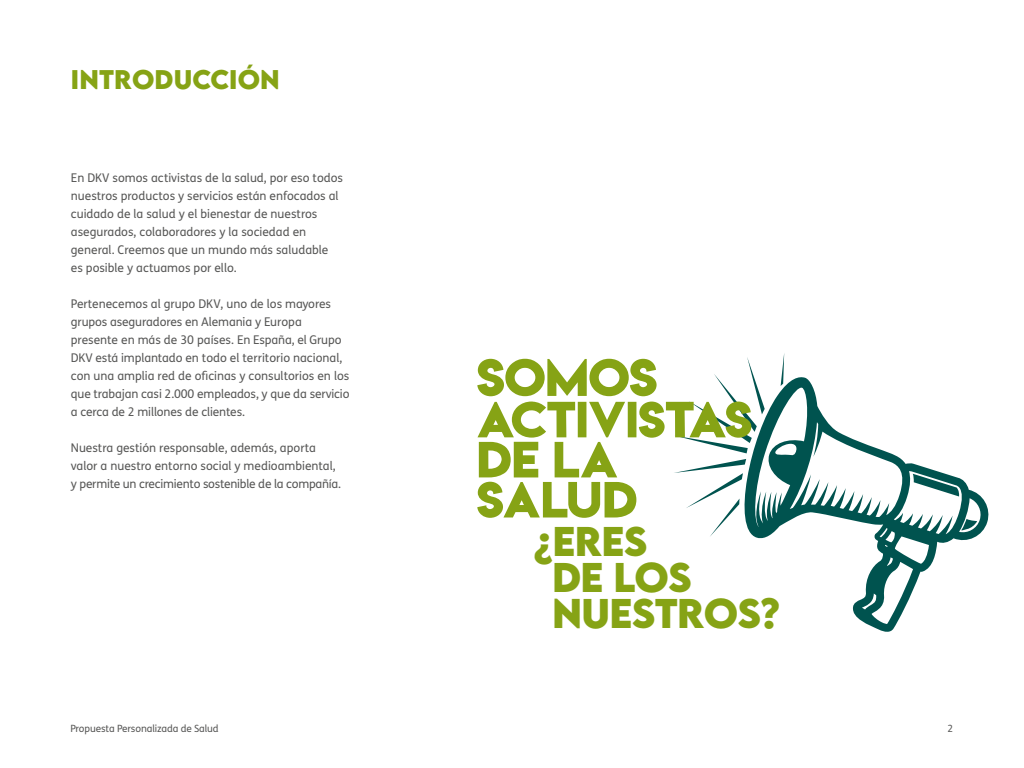
<style>
.page{position:relative;width:1024px;height:768px;background:#fff}
.page>*{position:absolute;margin:0;border:0;box-sizing:border-box;transform-origin:0 0}
.t1{font:700 36.9px/36px "LEMONMILK Pro FTR";letter-spacing:-.02em;color:#86a315}
.t2{font:700 24px "LEMONMILK Pro FTR";letter-spacing:.005em;color:#86a315}
.t3{font:12px/18px "FS Me";color:#575756}
.t4{font:10px "FS Me";letter-spacing:-.01em;color:#575756}
</style>
<div class="page">
<svg style="left:755px;top:377px;width:234px;height:255px"></svg>
<svg style="left:961px;top:519px;width:16px;height:11px"></svg>
<svg style="left:913px;top:474px;width:46px;height:23px"></svg>
<svg style="left:781px;top:355px;width:3px;height:31px"></svg>
<svg style="left:477px;top:357px;width:288px;height:180px"></svg>
<h2 class="t2" style="left:71px;top:63px;width:210px">INTRODUCCIÓN</h2>
<p class="t3" style="left:71px;top:168px;width:274px">En DKV somos activistas de la salud, por eso todos nuestros productos y servicios están enfocados al cuidado de la salud y el bienestar de nuestros asegurados, colaboradores y la sociedad en general. Creemos que un mundo más saludable es posible y actuamos por ello.</p>
<p class="t3" style="left:71px;top:294px;width:280px">Pertenecemos al grupo DKV, uno de los mayores grupos aseguradores en Alemania y Europa presente en más de 30 países. En España, el Grupo DKV está implantado en todo el territorio nacional, con una amplia red de oficinas y consultorios en los que trabajan casi 2.000 empleados, y que da servicio a cerca de 2 millones de clientes.</p>
<p class="t3" style="left:71px;top:438px;width:272px">Nuestra gestión responsable, además, aporta valor a nuestro entorno social y medioambiental, y permite un crecimiento sostenible de la compañía.</p>
<h1 class="t1" style="left:552px;top:524px;width:230px;text-indent:-19px">¿ERES<br>DE LOS<br>NUESTROS?</h1>
<p class="t4" style="left:70px;top:722px;width:150px">Propuesta Personalizada de Salud</p>
<p class="t4" style="left:947px;top:722px;width:7px">2</p>
</div>
